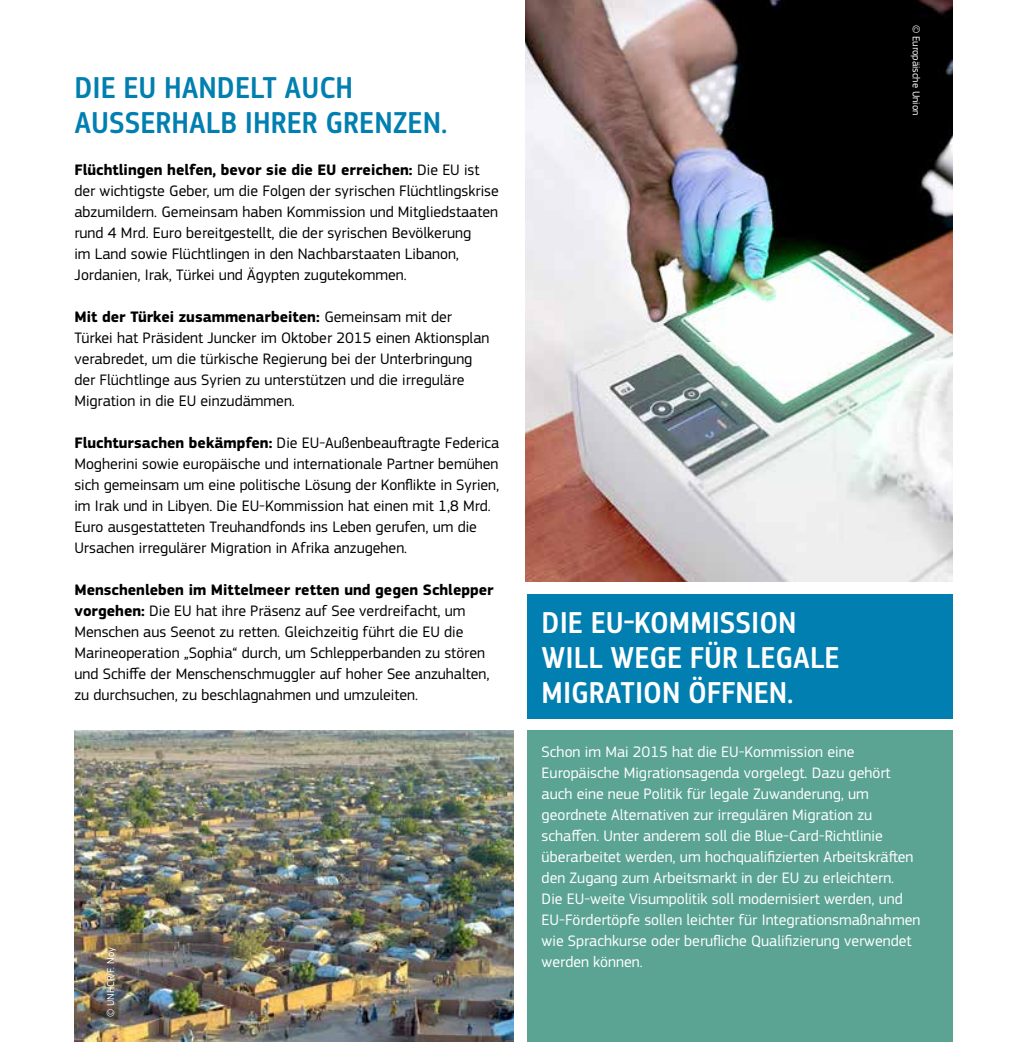
<style>
.page{position:relative;width:1027px;height:1042px;background:#fff}
.page>*{position:absolute;margin:0;border:0;box-sizing:border-box;transform-origin:0 0}
.t1{font:500 31.5px/35px "EC Square Sans Cond Pro";letter-spacing:.02em;color:#fff}
.t2{font:500 31.5px/35px "EC Square Sans Cond Pro";letter-spacing:.02em;color:#007fb0}
.t3{font:15.75px/21px "EC Square Sans Pro";color:#000}
.t4{font:15.75px/21px "EC Square Sans Pro";color:#fff}
.t5{font:10.5px "EC Square Sans Pro";color:#fff}
.s1{font-weight:700}
</style>
<div class="page">
<img style="left:74px;top:730px;width:439px;height:312px">
<img style="left:526px;top:0;width:426px;height:582px">
<div style="left:527px;top:594px;width:425px;height:124px;background:#007fb0"></div>
<div style="left:527px;top:730px;width:425px;height:312px;background:#5ba494"></div>
<h1 class="t2" style="left:75px;top:71px;width:374px">DIE EU HANDELT AUCH<br>AUSSERHALB IHRER GRENZEN.</h1>
<p class="t3" style="left:74px;top:159px;width:426px"><span class="s1">Flüchtlingen helfen, bevor sie die EU erreichen:</span> Die EU ist der wichtigste Geber, um die Folgen der syrischen Flüchtlingskrise abzumildern. Gemeinsam haben Kommission und Mitgliedstaaten rund 4 Mrd. Euro bereitgestellt, die der syrischen Bevölkerung<br>im Land sowie Flüchtlingen in den Nachbarstaaten Libanon, Jordanien, Irak, Türkei und Ägypten zugutekommen.</p>
<p class="t3" style="left:74px;top:306px;width:416px"><span class="s1">Mit der Türkei zusammenarbeiten:</span> Gemeinsam mit der Türkei hat Präsident Juncker im Oktober 2015 einen Aktionsplan verabredet, um die türkische Regierung bei der Unterbringung der Flüchtlinge aus Syrien zu unterstützen und die irreguläre Migration in die EU einzudämmen.</p>
<p class="t3" style="left:74px;top:432px;width:426px"><span class="s1">Fluchtursachen bekämpfen:</span> Die EU-Außenbeauftragte Federica Mogherini sowie europäische und internationale Partner bemühen sich gemeinsam um eine politische Lösung der Konflikte in Syrien, im Irak und in Libyen. Die EU-Kommission hat einen mit 1,8 Mrd.<br>Euro ausgestatteten Treuhandfonds ins Leben gerufen, um die Ursachen irregulärer Migration in Afrika anzugehen.</p>
<p class="t3" style="left:74px;top:579px;width:421px"><span class="s1">Menschenleben im Mittelmeer retten und gegen Schlepper vorgehen:</span> Die EU hat ihre Präsenz auf See verdreifacht, um Menschen aus Seenot zu retten. Gleichzeitig führt die EU die Marineoperation „Sophia“ durch, um Schlepperbanden zu stören und Schiffe der Menschenschmuggler auf hoher See anzuhalten, zu durchsuchen, zu beschlagnahmen und umzuleiten.</p>
<p class="t5" style="left:105px;top:1017px;width:71px;rotate:-90deg">© UNHCR/F. Noy</p>
<p class="t5" style="left:922px;top:25px;width:92px;rotate:90deg">© Europäische Union</p>
<h1 class="t1" style="left:542px;top:605px;width:299px">DIE EU-KOMMISSION<br>WILL WEGE FÜR LEGALE<br>MIGRATION ÖFFNEN.</h1>
<p class="t4" style="left:542px;top:742px;width:380px">Schon im Mai 2015 hat die EU-Kommission eine Europäische Migrationsagenda vorgelegt. Dazu gehört auch eine neue Politik für legale Zuwanderung, um geordnete Alternativen zur irregulären Migration zu schaffen. Unter anderem soll die Blue-Card-Richtlinie überarbeitet werden, um hochqualifizierten Arbeitskräften den Zugang zum Arbeitsmarkt in der EU zu erleichtern.<br>Die EU-weite Visumpolitik soll modernisiert werden, und EU-Fördertöpfe sollen leichter für Integrationsmaßnahmen wie Sprachkurse oder berufliche Qualifizierung verwendet werden können.</p>
</div>
